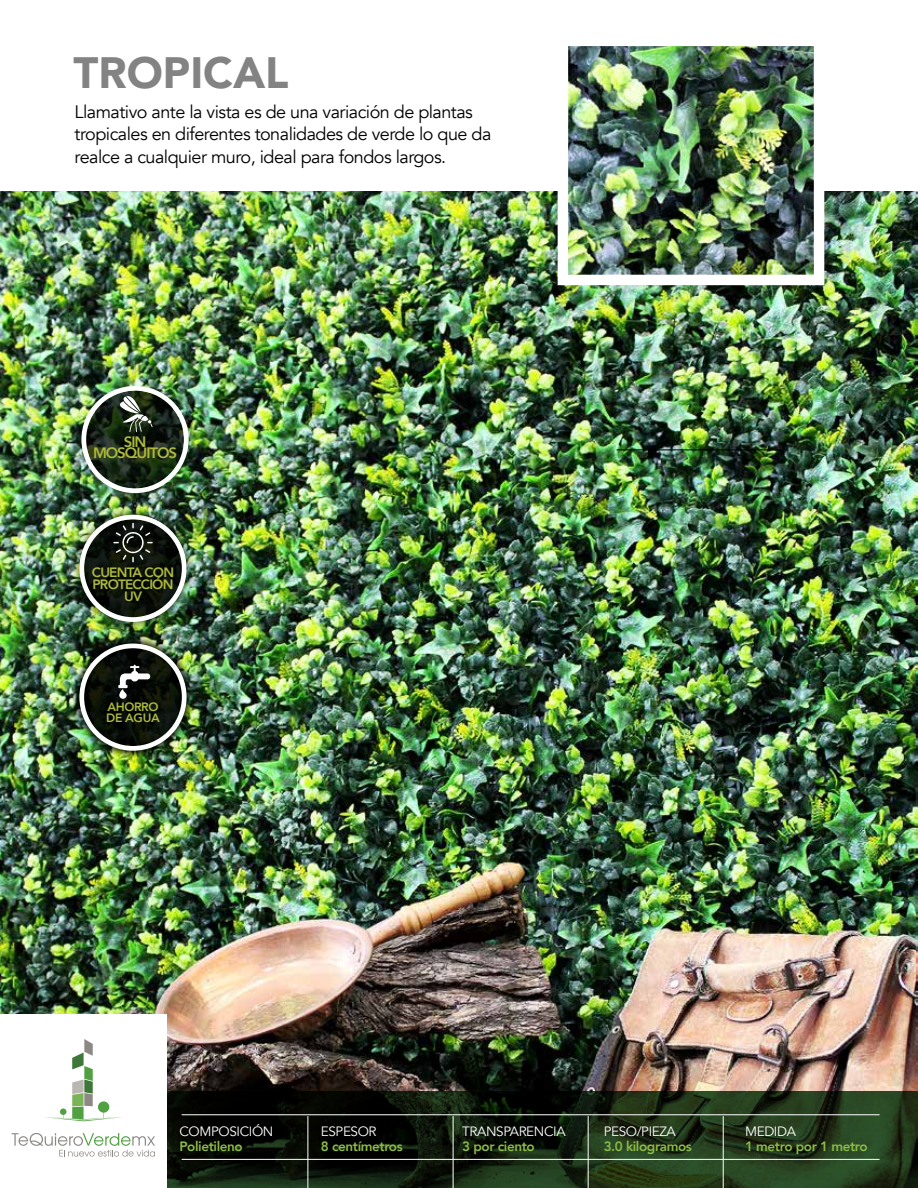
<style>
.page{position:relative;width:918px;height:1188px;background:#fff}
.page>*{position:absolute;margin:0;border:0;box-sizing:border-box;transform-origin:0 0}
.t1{font:900 43.5px "Avenir LT";color:#838383}
.t2{font:18px/22.5px "Avenir";letter-spacing:-.03em;color:#000}
.t3{font:800 15px/10.8px "Avenir";letter-spacing:-.07em;color:#adba3d;text-align:center}
.t4{font:800 13.5px "Avenir";letter-spacing:-.03em;color:#8dbc46}
.t5{font:13.5px "Avenir";letter-spacing:-.03em;color:#fff}
.t6{font:800 13.5px/12px "Avenir";letter-spacing:-.06em;color:#adba3d;text-align:center}
.t7{font:800 12.15px/10.9px "Avenir";letter-spacing:-.03em;color:#adba3d}
</style>
<div class="page">
<img style="left:0;top:191px;width:918px;height:900px">
<img style="left:569px;top:47px;width:244px;height:227px">
<hr style="left:617px;top:450px;width:166px;height:1px;background:#000">
<svg style="left:167px;top:1091px;width:751px;height:97px;background:#162412"></svg>
<hr style="left:308px;top:1116px;width:1px;height:72px;background:#fff">
<hr style="left:453px;top:1116px;width:1px;height:72px;background:#fff">
<hr style="left:588px;top:1116px;width:1px;height:72px;background:#fff">
<hr style="left:723px;top:1116px;width:1px;height:72px;background:#fff">
<hr style="left:182px;top:1114px;width:698px;height:1px;background:#fff">
<hr style="left:182px;top:1159px;width:698px;height:1px;background:#fff">
<div style="left:0;top:1015px;width:167px;height:173px;background:#fff"></div>
<svg style="left:45px;top:1039px;width:76px;height:82px"></svg>
<div style="left:60px;top:1108px;width:6px;height:7px;background:#51a142;border-radius:3px"></div>
<div style="left:98px;top:1101px;width:11px;height:12px;background:#51a142;border-radius:6px"></div>
<svg style="left:12px;top:1133px;width:143px;height:24px"></svg>
<div style="left:71px;top:635px;width:124px;height:124px;background:#000;opacity:.75"></div>
<div style="left:79px;top:644px;width:108px;height:107px;border:5px solid #fff;border-radius:50%"></div>
<svg style="left:118px;top:665px;width:32px;height:34px"></svg>
<div style="left:72px;top:506px;width:123px;height:124px;background:#000;opacity:.75"></div>
<svg style="left:82px;top:517px;width:102px;height:103px;background:#1c201a"></svg>
<div style="left:79px;top:515px;width:108px;height:107px;border:5px solid #fff;border-radius:50%"></div>
<svg style="left:113px;top:523px;width:40px;height:39px;background:#2a2f28"></svg>
<svg style="left:84px;top:388px;width:102px;height:103px;background:#263224"></svg>
<div style="left:81px;top:386px;width:108px;height:107px;border:5px solid #fff;border-radius:50%"></div>
<svg style="left:120px;top:396px;width:33px;height:36px"></svg>
<h1 class="t1" style="left:74px;top:47px;width:217px">TROPICAL</h1>
<p class="t2" style="left:75px;top:100px;width:418px">Llamativo ante la vista es de una variación de plantas tropicales en diferentes tonalidades de verde lo que da realce a cualquier muro, ideal para fondos largos.</p>
<p class="t3" style="left:93px;top:437px;width:86px">SIN<br>MOSQUITOS</p>
<p class="t6" style="left:92px;top:566px;width:84px">CUENTA CON<br>PROTECCIÓN<br>UV</p>
<p class="t7" style="left:106px;top:701px;width:55px">AHORRO<br>DE AGUA</p>
<p class="t5" style="left:179px;top:1123px;width:95px">COMPOSICIÓN</p>
<p class="t4" style="left:179px;top:1136px;width:65px">Polietileno</p>
<p class="t5" style="left:321px;top:1123px;width:57px">ESPESOR</p>
<p class="t4" style="left:321px;top:1136px;width:83px">8 centímetros</p>
<p class="t5" style="left:462px;top:1123px;width:105px">TRANSPARENCIA</p>
<p class="t4" style="left:462px;top:1136px;width:74px">3 por ciento</p>
<p class="t5" style="left:604px;top:1123px;width:74px">PESO/PIEZA</p>
<p class="t4" style="left:604px;top:1136px;width:90px">3.0 kilogramos</p>
<p class="t5" style="left:745px;top:1123px;width:52px">MEDIDA</p>
<p class="t4" style="left:745px;top:1136px;width:124px">1 metro por 1 metro</p>
</div>
